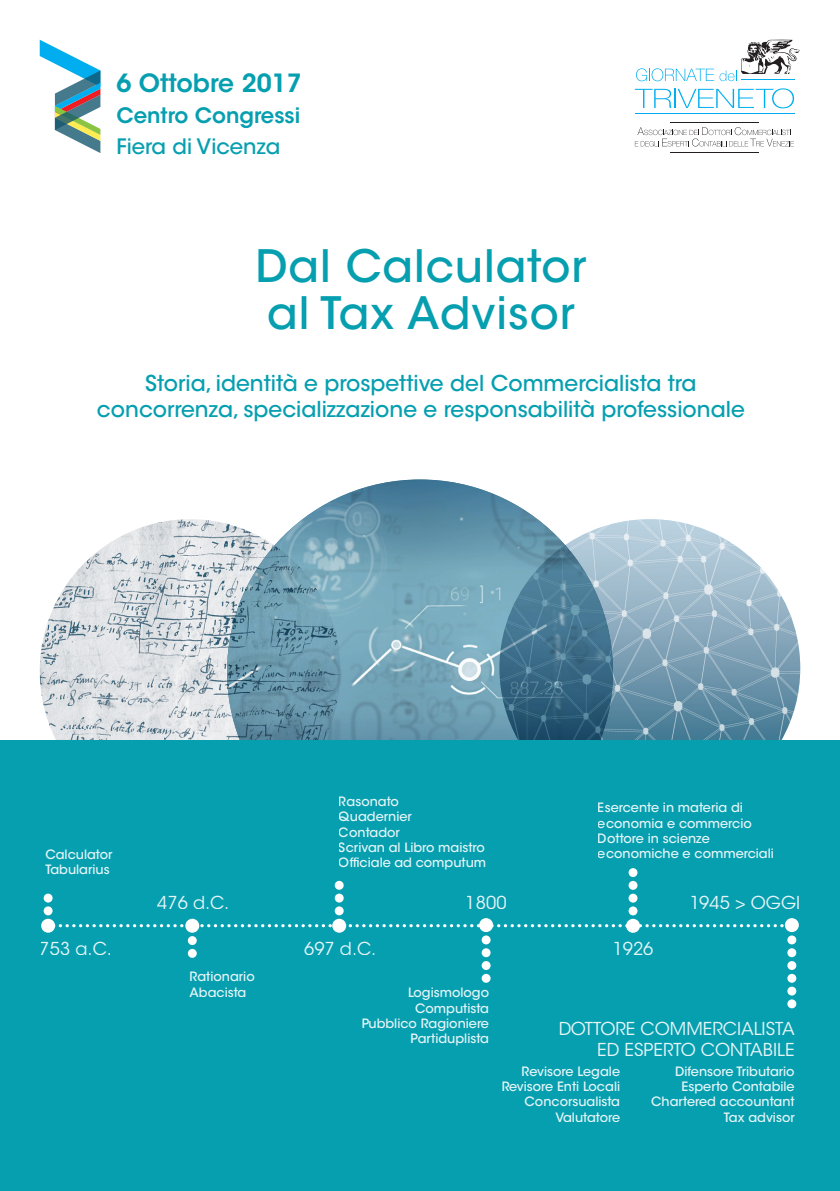
<style>
.page{position:relative;width:840px;height:1191px;background:#fff}
.page>*{position:absolute;margin:0;border:0;box-sizing:border-box;transform-origin:0 0}
.t1{font:500 44.4px "ITC Avant Garde Std";letter-spacing:.02em;color:#069fb0}
.t2{font:600 25px "ITC Avant Garde Std";color:#069fb0}
.t3{font:500 21.8px "ITC Avant Garde Std";color:#069fb0}
.t4{font:600 21.2px "ITC Avant Garde Std";color:#069fb0}
.t5{font:500 21.2px "ITC Avant Garde Std";color:#069fb0}
.t6{font:17.8px/21.2px "ITC Avant Garde Std";color:#fff;text-align:right}
.t7{font:500 12.8px/15.4px "ITC Avant Garde Std";color:#fff}
</style>
<div class="page">
<img style="left:40px;top:519px;width:187px;height:221px">
<img style="left:612px;top:519px;width:187px;height:221px">
<img style="left:227px;top:479px;width:385px;height:261px">
<svg style="left:634px;top:127px;width:159px;height:19px"></svg>
<hr style="left:669px;top:122px;width:89px;height:1px;background:#231f20">
<hr style="left:669px;top:153px;width:89px;height:1px;background:#231f20">
<hr style="left:635px;top:113px;width:159px;height:1px;background:#00aeef">
<svg style="left:636px;top:68px;width:77px;height:13px"></svg>
<svg style="left:719px;top:40px;width:81px;height:41px"></svg>
<svg style="left:634px;top:88px;width:159px;height:20px"></svg>
<svg style="left:40px;top:40px;width:60px;height:113px"></svg>
<div style="left:0;top:740px;width:839px;height:451px;background:#069fb0"></div>
<svg style="left:55px;top:924px;width:729px;height:3px"></svg>
<div style="left:334px;top:906px;width:9px;height:9px;background:#fff;border-radius:50%"></div>
<svg style="left:334px;top:893px;width:9px;height:9px"></svg>
<div style="left:334px;top:881px;width:9px;height:8px;background:#fff;border-radius:50%"></div>
<div style="left:332px;top:918px;width:14px;height:14px;background:#fff;border-radius:50%"></div>
<div style="left:787px;top:935px;width:8px;height:9px;background:#fff;border-radius:50%"></div>
<div style="left:787px;top:948px;width:8px;height:9px;background:#fff;border-radius:50%"></div>
<div style="left:787px;top:961px;width:8px;height:9px;background:#fff;border-radius:50%"></div>
<div style="left:787px;top:973px;width:8px;height:9px;background:#fff;border-radius:50%"></div>
<div style="left:787px;top:986px;width:8px;height:9px;background:#fff;border-radius:50%"></div>
<div style="left:787px;top:999px;width:8px;height:9px;background:#fff;border-radius:50%"></div>
<div style="left:784px;top:918px;width:14px;height:14px;background:#fff;border-radius:50%"></div>
<div style="left:481px;top:935px;width:9px;height:9px;background:#fff;border-radius:50%"></div>
<div style="left:481px;top:948px;width:9px;height:9px;background:#fff;border-radius:50%"></div>
<div style="left:481px;top:961px;width:9px;height:9px;background:#fff;border-radius:50%"></div>
<svg style="left:481px;top:973px;width:9px;height:9px"></svg>
<div style="left:479px;top:918px;width:14px;height:14px;background:#fff;border-radius:50%"></div>
<div style="left:628px;top:906px;width:9px;height:9px;background:#fff;border-radius:50%"></div>
<div style="left:628px;top:893px;width:9px;height:9px;background:#fff;border-radius:50%"></div>
<div style="left:628px;top:881px;width:9px;height:9px;background:#fff;border-radius:50%"></div>
<div style="left:628px;top:868px;width:9px;height:9px;background:#fff;border-radius:50%"></div>
<div style="left:625px;top:918px;width:14px;height:14px;background:#fff;border-radius:50%"></div>
<div style="left:44px;top:906px;width:9px;height:9px;background:#fff;border-radius:50%"></div>
<div style="left:44px;top:893px;width:9px;height:9px;background:#fff;border-radius:50%"></div>
<div style="left:41px;top:918px;width:14px;height:14px;background:#fff;border-radius:50%"></div>
<div style="left:188px;top:936px;width:9px;height:9px;background:#fff;border-radius:50%"></div>
<div style="left:188px;top:949px;width:9px;height:8px;background:#fff;border-radius:50%"></div>
<div style="left:185px;top:918px;width:14px;height:14px;background:#fff;border-radius:50%"></div>
<p class="t2" style="left:116px;top:67px;width:187px">6 Ottobre 2017</p>
<p class="t4" style="left:116px;top:102px;width:185px">Centro Congressi</p>
<p class="t5" style="left:116px;top:133px;width:165px">Fiera di Vicenza</p>
<p class="t1" style="left:255px;top:239px;width:332px">Dal Calculator</p>
<p class="t1" style="left:267px;top:285px;width:309px">al Tax Advisor</p>
<p class="t3" style="left:145px;top:370px;width:552px">Storia, identità e prospettive del Commercialista tra</p>
<p class="t3" style="left:97px;top:396px;width:649px">concorrenza, specializzazione e responsabilità professionale</p>
<p class="t7" style="left:45px;top:846px;width:69px">Calculator<br>Tabularius</p>
<h3 class="t6" style="left:40px;top:938px;width:74px">753 a.C.</h3>
<h3 class="t6" style="left:157px;top:891px;width:74px">476 d.C.</h3>
<p class="t7" style="left:189px;top:969px;width:67px">Rationario<br>Abacista</p>
<p class="t7" style="left:338px;top:793px;width:149px">Rasonato<br>Quadernier<br>Contador<br>Scrivan al Libro maistro<br>Officiale ad computum</p>
<h3 class="t6" style="left:304px;top:938px;width:74px">697 d.C.</h3>
<h3 class="t6" style="left:465px;top:891px;width:42px">1800</h3>
<p class="t7" style="left:361px;top:985px;width:129px;text-align:right">Logismologo<br>Computista<br>Pubblico Ragioniere<br>Partiduplista</p>
<p class="t7" style="left:597px;top:800px;width:177px">Esercente in materia di economia e commercio<br>Dottore in scienze economiche e commerciali</p>
<h3 class="t6" style="left:612px;top:938px;width:42px">1926</h3>
<h3 class="t6" style="left:688px;top:891px;width:113px">1945 &gt; OGGI</h3>
<h3 class="t6" style="left:557px;top:1017px;width:238px">DOTTORE COMMERCIALISTA<br>ED ESPERTO CONTABILE</h3>
<p class="t7" style="left:501px;top:1063px;width:120px;text-align:right">Revisore Legale<br>Revisore Enti Locali<br>Concorsualista<br>Valutatore</p>
<p class="t7" style="left:651px;top:1063px;width:145px;text-align:right">Difensore Tributario<br>Esperto Contabile<br>Chartered accountant<br>Tax advisor</p>
</div>
